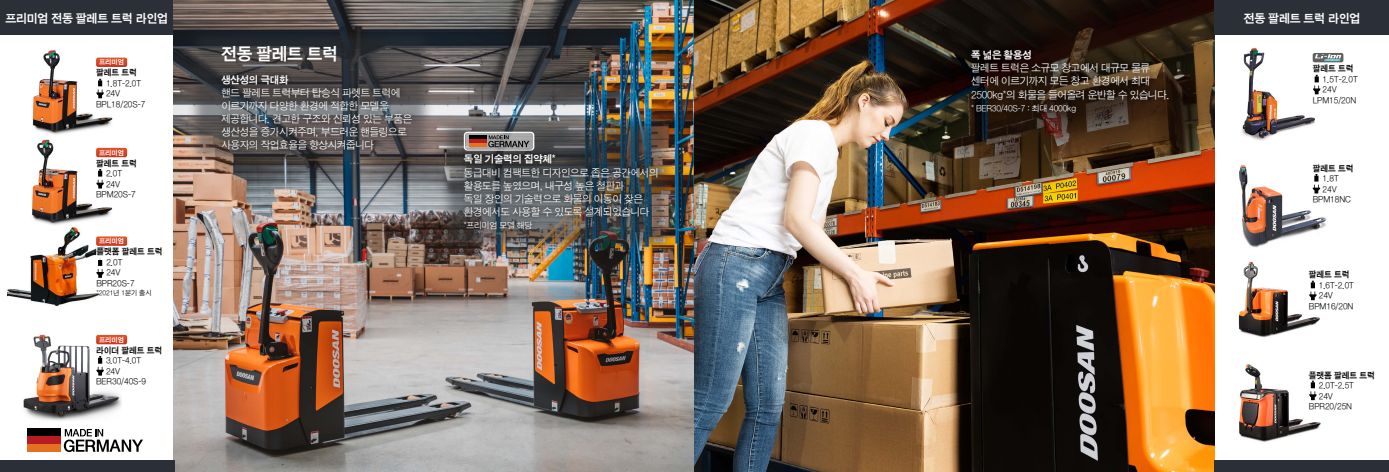
<style>
.page{position:relative;width:1389px;height:472px;background:#fff}
.page>*{position:absolute;margin:0;border:0;box-sizing:border-box;transform-origin:0 0}
.t1{font:17.5px "SD Gothic c Bd";letter-spacing:-.025em;color:#fff}
.t2{font:12.25px "SD Gothic c Bd";letter-spacing:-.025em;color:#fff}
.t3{font:10.5px/13.1px "SD Gothic a Lt";letter-spacing:-.025em;color:#fff}
.t4{font:10.5px "SD Gothic c Bd";letter-spacing:-.025em;color:#fff}
.t5{font:8.75px/10.5px "SD Gothic a Lt";letter-spacing:-.005em;color:#000;text-align:center}
.t6{font:8.75px "SD Gothic c Bd";letter-spacing:-.005em;color:#000}
.t7{font:8.75px "SD Gothic a Lt";letter-spacing:-.025em;color:#fff}
.t8{font:7px "SD Gothic c Bd";color:#fff}
.t9{font:7px "SD Gothic a Lt";letter-spacing:-.005em;color:#000}
</style>
<div class="page">
<img style="left:7px;top:227px;width:95px;height:79px">
<div style="left:0;top:0;width:174px;height:35px;background:#2b3038"></div>
<img style="left:32px;top:139px;width:96px;height:86px">
<img style="left:32px;top:50px;width:96px;height:85px">
<img style="left:23px;top:334px;width:99px;height:87px">
<img style="left:174px;top:0;width:1041px;height:471px">
<div style="left:27px;top:428px;width:34px;height:8px;background:#040000"></div>
<div style="left:27px;top:436px;width:34px;height:7px;background:#b81c22"></div>
<div style="left:27px;top:443px;width:34px;height:8px;background:#e37121"></div>
<svg style="left:64px;top:429px;width:79px;height:22px"></svg>
<svg style="left:96px;top:334px;width:31px;height:10px"></svg>
<svg style="left:96px;top:356px;width:8px;height:19px"></svg>
<svg style="left:96px;top:79px;width:8px;height:19px"></svg>
<svg style="left:96px;top:169px;width:8px;height:19px"></svg>
<svg style="left:96px;top:259px;width:8px;height:18px"></svg>
<svg style="left:96px;top:148px;width:31px;height:9px"></svg>
<svg style="left:96px;top:58px;width:31px;height:9px"></svg>
<div style="left:0;top:460px;width:174px;height:11px;background:#2b3038"></div>
<div style="left:216px;top:69px;width:201px;height:86px;background:#000;opacity:.75"></div>
<div style="left:459px;top:149px;width:204px;height:86px;background:#000;opacity:.75"></div>
<svg style="left:464px;top:132px;width:70px;height:18px"></svg>
<img style="left:1242px;top:47px;width:73px;height:94px">
<img style="left:1239px;top:364px;width:82px;height:78px">
<img style="left:1238px;top:261px;width:82px;height:77px">
<svg style="left:1313px;top:75px;width:7px;height:19px"></svg>
<svg style="left:1309px;top:280px;width:8px;height:20px"></svg>
<svg style="left:1309px;top:380px;width:8px;height:20px"></svg>
<div style="left:1215px;top:0;width:174px;height:35px;background:#2b3038"></div>
<div style="left:1215px;top:460px;width:174px;height:11px;background:#2b3038"></div>
<div style="left:966px;top:45px;width:208px;height:73px;background:#000;opacity:.75"></div>
<div style="left:1313px;top:53px;width:30px;height:9px;background:#606060;border-radius:2px"></div>
<svg style="left:1315px;top:54px;width:26px;height:7px"></svg>
<img style="left:1239px;top:165px;width:88px;height:83px">
<svg style="left:1313px;top:174px;width:7px;height:19px"></svg>
<svg style="left:96px;top:245px;width:13px;height:14px"></svg>
<svg style="left:96px;top:236px;width:31px;height:9px"></svg>
<p class="t2" style="left:5px;top:12px;width:164px">프리미엄 전동 팔레트 트럭 라인업</p>
<p class="t8" style="left:99px;top:59px;width:27px">프리미엄</p>
<p class="t6" style="left:96px;top:68px;width:42px">팔레트 트럭</p>
<p class="t5" style="left:106px;top:78px;width:37px">1.8T-2.0T</p>
<p class="t5" style="left:106px;top:88px;width:16px">24V</p>
<p class="t5" style="left:96px;top:99px;width:51px">BPL18/20S-7</p>
<p class="t8" style="left:99px;top:149px;width:27px">프리미엄</p>
<p class="t6" style="left:96px;top:158px;width:42px">팔레트 트럭</p>
<p class="t5" style="left:106px;top:168px;width:18px">2.0T</p>
<p class="t5" style="left:106px;top:178px;width:16px">24V</p>
<p class="t5" style="left:96px;top:189px;width:41px">BPM20S-7</p>
<p class="t8" style="left:99px;top:237px;width:27px">프리미엄</p>
<p class="t6" style="left:96px;top:247px;width:68px">플랫폼 팔레트 트럭</p>
<p class="t5" style="left:96px;top:256px;width:40px">2.0T<br>24V<br>BPR20S-7</p>
<p class="t9" style="left:96px;top:289px;width:57px">*2021년 1분기 출시</p>
<p class="t8" style="left:99px;top:336px;width:27px">프리미엄</p>
<p class="t6" style="left:96px;top:345px;width:68px">라이더 팔레트 트럭</p>
<p class="t5" style="left:106px;top:355px;width:37px">3.0T-4.0T</p>
<p class="t5" style="left:106px;top:365px;width:16px">24V</p>
<p class="t5" style="left:96px;top:376px;width:52px">BER30/40S-9</p>
<h1 class="t1" style="left:221px;top:45px;width:118px">전동 팔레트 트럭</h1>
<p class="t4" style="left:221px;top:74px;width:69px">생산성의 극대화</p>
<p class="t3" style="left:221px;top:86px;width:192px">핸드 팔레트 트럭부터 탑승식 파렛트 트럭에 이르기까지 다양한 환경에 적합한 모델을 제공합니다. 견고한 구조와 신뢰성 있는 부품은 생산성을 증가시켜주며, 부드러운 핸들링으로 사용자의 작업효율을 향상시켜줍니다</p>
<p class="t4" style="left:464px;top:154px;width:93px">독일 기술력의 집약체*</p>
<p class="t3" style="left:464px;top:166px;width:196px">동급대비 컴팩트한 디자인으로 좁은 공간에서의 활용도를 높였으며, 내구성 높은 철판과<br>독일 장인의 기술력으로 화물의 이동이 잦은 환경에서도 사용할 수 있도록 설계되었습니다</p>
<p class="t7" style="left:464px;top:221px;width:70px">*프리미엄 모델 해당</p>
<p class="t4" style="left:971px;top:50px;width:62px">폭 넓은 활용성</p>
<p class="t3" style="left:971px;top:61px;width:200px">팔레트 트럭은 소규모 창고에서 대규모 물류 센터에 이르기까지 모든 창고 환경에서 최대<br>2500kg*의 화물을 들어올려 운반할 수 있습니다.</p>
<p class="t7" style="left:971px;top:104px;width:107px">* BER30/40S-7 : 최대 4000kg</p>
<p class="t2" style="left:1244px;top:12px;width:118px">전동 팔레트 트럭 라인업</p>
<p class="t6" style="left:1313px;top:64px;width:42px">팔레트 트럭</p>
<p class="t5" style="left:1323px;top:74px;width:37px">1.5T-2.0T</p>
<p class="t5" style="left:1323px;top:84px;width:16px">24V</p>
<p class="t5" style="left:1313px;top:95px;width:45px">LPM15/20N</p>
<p class="t6" style="left:1313px;top:163px;width:42px">팔레트 트럭</p>
<p class="t5" style="left:1313px;top:173px;width:40px">1.8T<br>24V<br>BPM18NC</p>
<p class="t6" style="left:1309px;top:270px;width:42px">팔레트 트럭</p>
<p class="t5" style="left:1319px;top:279px;width:37px">1.6T-2.0T</p>
<p class="t5" style="left:1319px;top:290px;width:16px">24V</p>
<p class="t5" style="left:1309px;top:300px;width:46px">BPM16/20N</p>
<p class="t6" style="left:1309px;top:370px;width:68px">플랫폼 팔레트 트럭</p>
<p class="t5" style="left:1319px;top:380px;width:37px">2.0T-2.5T</p>
<p class="t5" style="left:1319px;top:390px;width:16px">24V</p>
<p class="t5" style="left:1309px;top:401px;width:45px">BPR20/25N</p>
</div>
